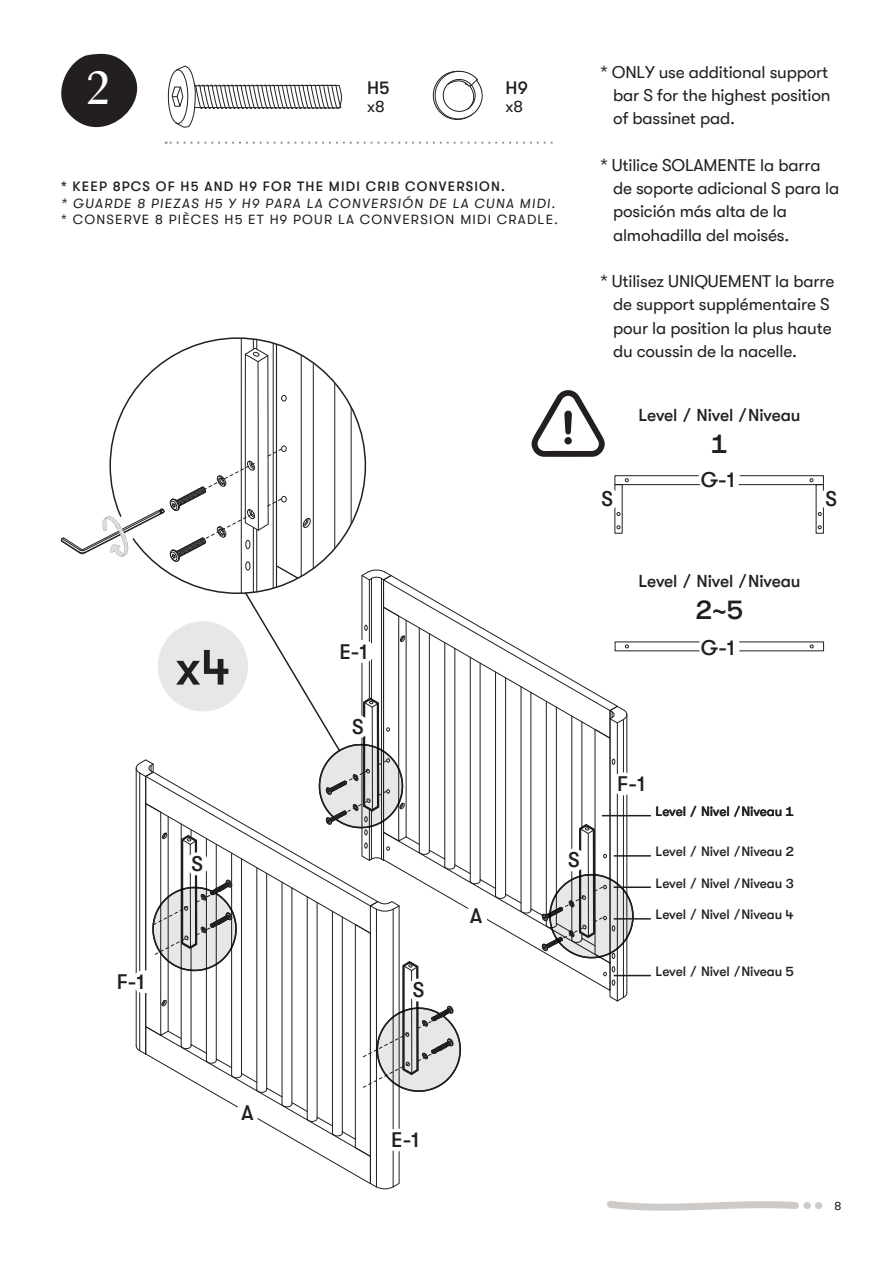
<style>
.page{position:relative;width:893px;height:1263px;background:#fff}
.page>*{position:absolute;margin:0;border:0;box-sizing:border-box;transform-origin:0 0}
.t1{font:500 51px "GT Walsheim";color:#231f20}
.t2{font:48px "Columbia Sans";color:#fff}
.t3{font:500 27px "GT Walsheim";color:#231f20}
.t4{font:500 21px "GT Walsheim";color:#231f20}
.t5{font:500 18px "GT Walsheim";color:#231f20}
.t6{font:17.25px/23.2px "GT Walsheim";letter-spacing:-.01em;color:#231f20}
.t7{font:500 17.25px "GT Walsheim";letter-spacing:-.01em;color:#231f20}
.t8{font:16.5px "GT Walsheim";color:#231f20}
.t9{font:500 13.5px "GT Walsheim";letter-spacing:-.01em;color:#231f20}
.t10{font:13.5px "GT Walsheim";letter-spacing:.09em;color:#231f20}
.t11{font:13.5px "GT Walsheim Rg Ob";letter-spacing:.09em;color:#231f20}
.t12{font:500 13.5px "GT Walsheim";letter-spacing:.09em;color:#231f20}
.t13{font:12px "GT Walsheim";color:#231f20}
</style>
<div class="page">
<svg style="left:607px;top:1201px;width:215px;height:10px"></svg>
<svg style="left:61px;top:53px;width:491px;height:91px"></svg>
<div style="left:614px;top:475px;width:210px;height:10px;border:1px solid #231f20"></div>
<div style="left:816px;top:484px;width:8px;height:50px;border:1px solid #231f20"></div>
<svg style="left:818px;top:525px;width:4px;height:4px"></svg>
<svg style="left:810px;top:478px;width:14px;height:38px"></svg>
<svg style="left:697px;top:475px;width:44px;height:11px"></svg>
<svg style="left:60px;top:338px;width:575px;height:851px"></svg>
<svg style="left:810px;top:644px;width:4px;height:4px"></svg>
<svg style="left:697px;top:641px;width:44px;height:11px"></svg>
<hr style="left:602px;top:815px;width:49px;height:1px;background:#231f20">
<hr style="left:614px;top:855px;width:37px;height:2px;background:#231f20">
<hr style="left:614px;top:886px;width:37px;height:2px;background:#231f20">
<hr style="left:614px;top:918px;width:37px;height:1px;background:#231f20">
<hr style="left:614px;top:975px;width:37px;height:1px;background:#231f20">
<h2 class="t2" style="left:86px;top:57px;width:26px">2</h2>
<p class="t5" style="left:367px;top:78px;width:24px">H5</p>
<p class="t8" style="left:367px;top:97px;width:19px">x8</p>
<p class="t5" style="left:506px;top:78px;width:24px">H9</p>
<p class="t8" style="left:506px;top:97px;width:19px">x8</p>
<p class="t12" style="left:61px;top:179px;width:445px">* KEEP 8PCS OF H5 AND H9 FOR THE MIDI CRIB CONVERSION.</p>
<p class="t11" style="left:61px;top:195px;width:496px">* GUARDE 8 PIEZAS H5 Y H9 PARA LA CONVERSIÓN DE LA CUNA MIDI.</p>
<p class="t10" style="left:61px;top:212px;width:498px">* CONSERVE 8 PIÈCES H5 ET H9 POUR LA CONVERSION MIDI CRADLE.</p>
<p class="t6" style="left:613px;top:60px;width:219px;text-indent:-13px">* ONLY use additional support bar S for the highest position of bassinet pad.</p>
<p class="t6" style="left:613px;top:153px;width:228px;text-indent:-13px">* Utilice SOLAMENTE la barra de soporte adicional S para la posición más alta de la almohadilla del moisés.</p>
<p class="t6" style="left:613px;top:270px;width:223px;text-indent:-13px">* Utilisez UNIQUEMENT la barre de support supplémentaire S pour la position la plus haute du coussin de la nacelle.</p>
<p class="t7" style="left:638px;top:406px;width:163px">Level / Nivel /Niveau</p>
<h3 class="t3" style="left:711px;top:428px;width:19px">1</h3>
<p class="t4" style="left:701px;top:468px;width:36px">G-1</p>
<p class="t4" style="left:601px;top:487px;width:13px">S</p>
<p class="t4" style="left:825px;top:487px;width:13px">S</p>
<h1 class="t1" style="left:175px;top:638px;width:57px">x4</h1>
<p class="t4" style="left:117px;top:970px;width:30px">F-1</p>
<p class="t4" style="left:192px;top:852px;width:13px">S</p>
<p class="t4" style="left:339px;top:640px;width:30px">E-1</p>
<p class="t4" style="left:352px;top:715px;width:13px">S</p>
<p class="t4" style="left:413px;top:978px;width:13px">S</p>
<p class="t4" style="left:470px;top:904px;width:14px">A</p>
<p class="t7" style="left:638px;top:571px;width:163px">Level / Nivel /Niveau</p>
<h3 class="t3" style="left:695px;top:594px;width:50px">2~5</h3>
<p class="t4" style="left:701px;top:635px;width:36px">G-1</p>
<p class="t4" style="left:568px;top:848px;width:13px">S</p>
<p class="t4" style="left:617px;top:772px;width:30px">F-1</p>
<p class="t9" style="left:656px;top:804px;width:140px">Level / Nivel /Niveau 1</p>
<p class="t9" style="left:656px;top:844px;width:140px">Level / Nivel /Niveau 2</p>
<p class="t9" style="left:656px;top:875px;width:140px">Level / Nivel /Niveau 3</p>
<p class="t9" style="left:656px;top:907px;width:140px">Level / Nivel /Niveau 4</p>
<p class="t9" style="left:656px;top:964px;width:140px">Level / Nivel /Niveau 5</p>
<p class="t4" style="left:241px;top:1101px;width:14px">A</p>
<p class="t4" style="left:391px;top:1128px;width:30px">E-1</p>
<p class="t13" style="left:834px;top:1199px;width:8px">8</p>
</div>
